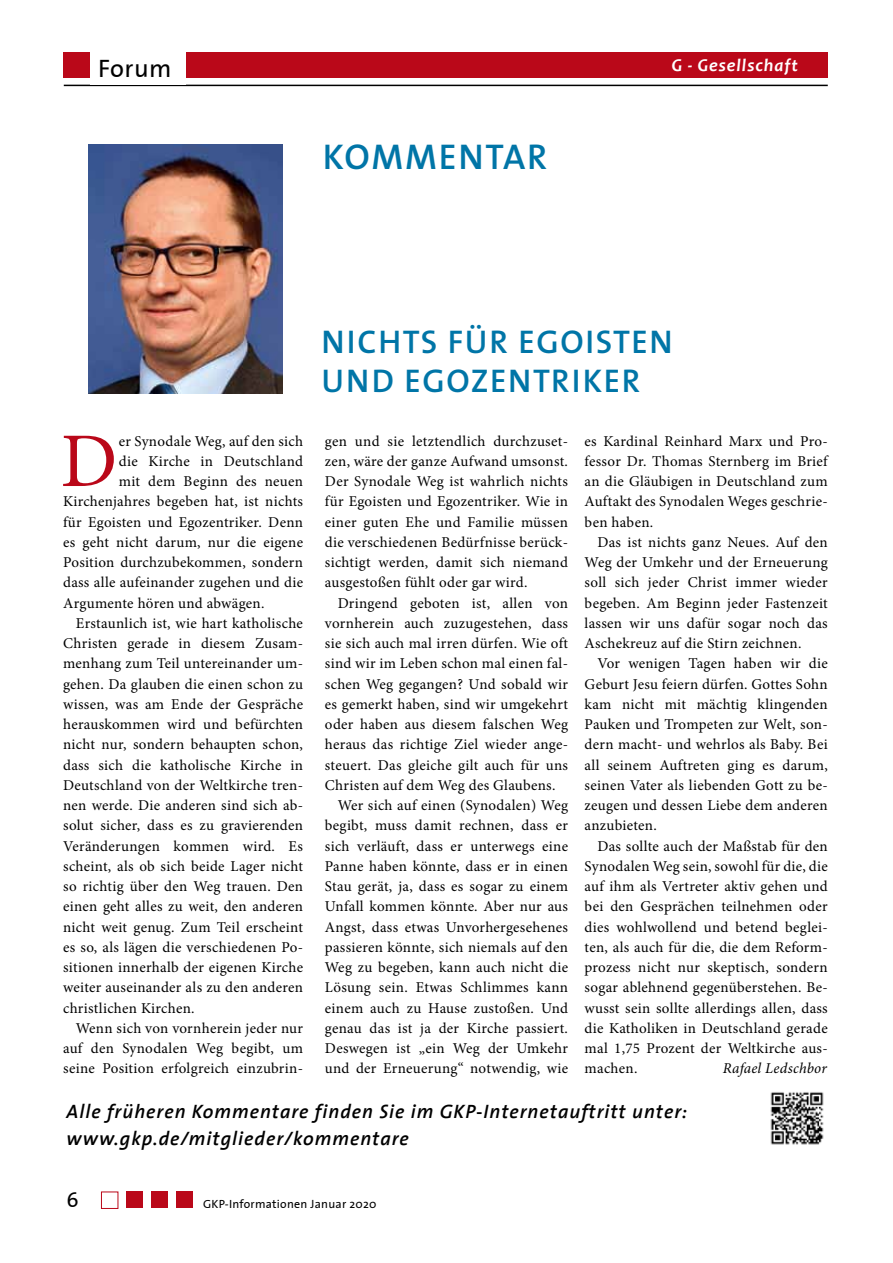
<style>
.page{position:relative;width:893px;height:1263px;background:#fff}
.page>*{position:absolute;margin:0;border:0;box-sizing:border-box;transform-origin:0 0}
.t1{font:77.25px "Minion Pro";color:#ba0819}
.t2{font:600 36px "The Sans";letter-spacing:.05em;color:#0075a7}
.t3{font:600 33px/39.6px "The Sans";letter-spacing:.05em;color:#0075a7}
.t4{font:25.5px "The Sans Plain";letter-spacing:.02em;color:#000}
.t5{font:21px "The Sans Plain";color:#000}
.t6{font:italic 600 19.5px/27px "The Sans";letter-spacing:.05em;color:#000}
.t7{font:italic 700 18px "Candara";letter-spacing:.05em;color:#fff}
.t8{font:15px/20.2px "Minion Pro";letter-spacing:.02em;color:#000;text-align:justify}
.t9{font:italic 15px "Minion Pro";letter-spacing:.015em;color:#000}
.t10{font:12px "The Sans Plain";letter-spacing:.02em;color:#000}
.s1{font-family:"The Sans"}
</style>
<div class="page">
<hr style="left:64px;top:85px;width:764px;height:1px;background:#000">
<div style="left:64px;top:52px;width:764px;height:26px;background:#ba0819"></div>
<div style="left:176px;top:1191px;width:16px;height:17px;background:#ba0819"></div>
<div style="left:126px;top:1191px;width:17px;height:17px;background:#ba0819"></div>
<div style="left:151px;top:1191px;width:16px;height:17px;background:#ba0819"></div>
<div style="left:101px;top:1191px;width:17px;height:18px;border:1px solid #ba0819"></div>
<div style="left:90px;top:51px;width:95px;height:34px;background:#fff"></div>
<img style="left:770px;top:1092px;width:54px;height:53px">
<img style="left:88px;top:145px;width:194px;height:248px">
<h3 class="t4" style="left:98px;top:47px;width:75px">Forum</h3>
<p class="t7" style="left:672px;top:53px;width:128px">G - Gesellschaft</p>
<h2 class="t2" style="left:323px;top:127px;width:226px">KOMMENTAR</h2>
<h1 class="t1" style="left:60px;top:410px;width:58px">D</h1>
<p class="t8" style="left:119px;top:431px;width:186px">er Synodale Weg, auf den sich</p>
<p class="t8" style="left:119px;top:451px;width:186px">die Kirche in Deutschland</p>
<p class="t8" style="left:119px;top:471px;width:186px">mit dem Beginn des neuen</p>
<p class="t8" style="left:63px;top:491px;width:241px">Kirchenjahres begeben hat, ist nichts</p>
<p class="t8" style="left:63px;top:512px;width:241px">für Egoisten und Egozentriker. Denn</p>
<p class="t8" style="left:63px;top:532px;width:241px">es geht nicht darum, nur die eigene</p>
<p class="t8" style="left:63px;top:552px;width:241px">Position durchzubekommen, sondern</p>
<p class="t8" style="left:63px;top:572px;width:241px">dass alle aufeinander zugehen und die</p>
<p class="t8" style="left:63px;top:593px;width:203px">Argumente hören und abwägen.</p>
<p class="t8" style="left:76px;top:613px;width:229px">Erstaunlich ist, wie hart katholische</p>
<p class="t8" style="left:63px;top:633px;width:241px">Christen gerade in diesem Zusam-</p>
<p class="t8" style="left:63px;top:653px;width:241px">menhang zum Teil untereinander um-</p>
<p class="t8" style="left:63px;top:674px;width:241px">gehen. Da glauben die einen schon zu</p>
<p class="t8" style="left:63px;top:694px;width:241px">wissen, was am Ende der Gespräche</p>
<p class="t8" style="left:63px;top:714px;width:241px">herauskommen wird und befürchten</p>
<p class="t8" style="left:63px;top:734px;width:241px">nicht nur, sondern behaupten schon,</p>
<p class="t8" style="left:63px;top:755px;width:241px">dass sich die katholische Kirche in</p>
<p class="t8" style="left:63px;top:775px;width:241px">Deutschland von der Weltkirche tren-</p>
<p class="t8" style="left:63px;top:795px;width:241px">nen werde. Die anderen sind sich ab-</p>
<p class="t8" style="left:63px;top:815px;width:241px">solut sicher, dass es zu gravierenden</p>
<p class="t8" style="left:63px;top:836px;width:241px">Veränderungen kommen wird. Es</p>
<p class="t8" style="left:63px;top:856px;width:241px">scheint, als ob sich beide Lager nicht</p>
<p class="t8" style="left:63px;top:876px;width:241px">so richtig über den Weg trauen. Den</p>
<p class="t8" style="left:63px;top:896px;width:241px">einen geht alles zu weit, den anderen</p>
<p class="t8" style="left:63px;top:917px;width:241px">nicht weit genug. Zum Teil erscheint</p>
<p class="t8" style="left:63px;top:937px;width:241px">es so, als lägen die verschiedenen Po-</p>
<p class="t8" style="left:63px;top:957px;width:241px">sitionen innerhalb der eigenen Kirche</p>
<p class="t8" style="left:63px;top:977px;width:241px">weiter auseinander als zu den anderen</p>
<p class="t8" style="left:63px;top:998px;width:133px">christlichen Kirchen.</p>
<p class="t8" style="left:76px;top:1018px;width:229px">Wenn sich von vornherein jeder nur</p>
<p class="t8" style="left:63px;top:1038px;width:241px">auf den Synodalen Weg begibt, um</p>
<p class="t8" style="left:63px;top:1058px;width:241px">seine Position erfolgreich einzubrin-</p>
<h3 class="t3" style="left:321px;top:321px;width:353px">N ICHTS FÜR EGOISTEN<br>UND EGOZENTRIKER</h3>
<p class="t8" style="left:325px;top:431px;width:245px">gen und sie letztendlich durchzuset&shy;zen, wäre der ganze Aufwand umsonst.<br>Der Synodale Weg ist wahrlich nichts für Egoisten und Egozentriker. Wie in einer guten Ehe und Familie müssen die verschiedenen Bedürfnisse berück&shy;sichtigt werden, damit sich niemand ausgestoßen fühlt oder gar wird.</p>
<p class="t8" style="left:338px;top:593px;width:232px">Dringend geboten ist, allen von</p>
<p class="t8" style="left:325px;top:613px;width:245px">vornherein auch zuzugestehen, dass</p>
<p class="t8" style="left:325px;top:633px;width:245px">sie sich auch mal irren dürfen. Wie oft</p>
<p class="t8" style="left:325px;top:653px;width:245px">sind wir im Leben schon mal einen fal-</p>
<p class="t8" style="left:325px;top:674px;width:245px">schen Weg gegangen? Und sobald wir</p>
<p class="t8" style="left:325px;top:694px;width:245px">es gemerkt haben, sind wir umgekehrt</p>
<p class="t8" style="left:325px;top:714px;width:245px">oder haben aus diesem falschen Weg</p>
<p class="t8" style="left:325px;top:734px;width:245px">heraus das richtige Ziel wieder ange-</p>
<p class="t8" style="left:325px;top:755px;width:245px">steuert. Das gleiche gilt auch für uns</p>
<p class="t8" style="left:325px;top:775px;width:232px">Christen auf dem Weg des Glaubens.</p>
<p class="t8" style="left:338px;top:795px;width:232px">Wer sich auf einen (Synodalen) Weg</p>
<p class="t8" style="left:325px;top:815px;width:245px">begibt, muss damit rechnen, dass er</p>
<p class="t8" style="left:325px;top:836px;width:245px">sich verläuft, dass er unterwegs eine</p>
<p class="t8" style="left:325px;top:856px;width:245px">Panne haben könnte, dass er in einen</p>
<p class="t8" style="left:325px;top:876px;width:245px">Stau gerät, ja, dass es sogar zu einem</p>
<p class="t8" style="left:325px;top:896px;width:245px">Unfall kommen könnte. Aber nur aus</p>
<p class="t8" style="left:325px;top:917px;width:245px">Angst, dass etwas Unvorhergesehenes</p>
<p class="t8" style="left:325px;top:937px;width:245px">passieren könnte, sich niemals auf den</p>
<p class="t8" style="left:325px;top:957px;width:245px">Weg zu begeben, kann auch nicht die</p>
<p class="t8" style="left:325px;top:977px;width:245px">Lösung sein. Etwas Schlimmes kann</p>
<p class="t8" style="left:325px;top:998px;width:245px">einem auch zu Hause zustoßen. Und</p>
<p class="t8" style="left:325px;top:1018px;width:245px">genau das ist ja der Kirche passiert.</p>
<p class="t8" style="left:325px;top:1038px;width:245px">Deswegen ist „ein Weg der Umkehr</p>
<p class="t8" style="left:325px;top:1058px;width:245px">und der Erneuerung“ notwendig, wie</p>
<p class="t8" style="left:585px;top:431px;width:245px">es Kardinal Reinhard Marx und Pro&shy;fessor Dr. Thomas Sternberg im Brief an die Gläubigen in Deutschland zum Auftakt des Synodalen Weges geschrie&shy;ben haben.</p>
<p class="t8" style="left:585px;top:532px;width:245px;text-indent:13px">Das ist nichts ganz Neues. Auf den Weg der Umkehr und der Erneuerung soll sich jeder Christ immer wieder begeben. Am Beginn jeder Fastenzeit lassen wir uns dafür sogar noch das Aschekreuz auf die Stirn zeichnen.</p>
<p class="t8" style="left:585px;top:653px;width:245px;text-indent:13px">Vor wenigen Tagen haben wir die Geburt Jesu feiern dürfen. Gottes Sohn kam nicht mit mächtig klingenden Pauken und Trompeten zur Welt, son&shy;dern macht- und wehrlos als Baby. Bei all seinem Auftreten ging es darum, seinen Vater als liebenden Gott zu be&shy;zeugen und dessen Liebe dem anderen anzubieten.</p>
<p class="t8" style="left:585px;top:836px;width:245px;text-indent:13px">Das sollte auch der Maßstab für den Synodalen Weg sein, sowohl für die, die auf ihm als Vertreter aktiv gehen und bei den Gesprächen teilnehmen oder dies wohlwollend und betend beglei&shy;ten, als auch für die, die dem Reform&shy;prozess nicht nur skeptisch, sondern sogar ablehnend gegenüberstehen. Be&shy;wusst sein sollte allerdings allen, dass die Katholiken in Deutschland gerade mal 1,75 Prozent der Weltkirche aus&shy;machen.</p>
<p class="t9" style="left:723px;top:1058px;width:105px">Rafael Ledschbor</p>
<h3 class="t6" style="left:67px;top:1097px;width:622px">Alle früheren Kommentare finden Sie im GKP-Internetauftritt unter: www.gkp.de/mitglieder/kommentare</h3>
<h3 class="t5" style="left:67px;top:1183px;width:14px">6</h3>
<p class="t10" style="left:203px;top:1194px;width:175px">GKP-Informationen <span class="s1">Januar 2020</span></p>
</div>
